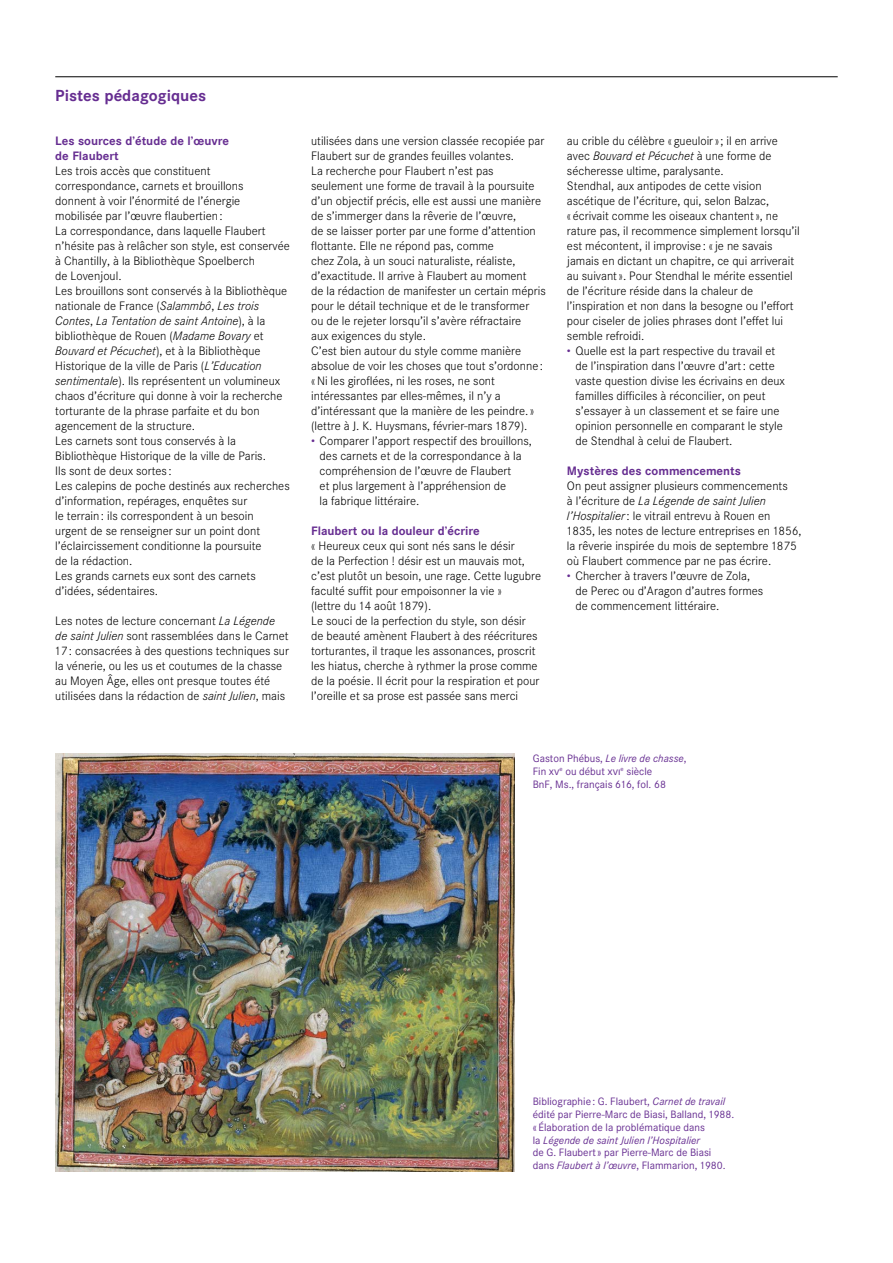
<style>
.page{position:relative;width:893px;height:1263px;background:#fff}
.page>*{position:absolute;margin:0;border:0;box-sizing:border-box;transform-origin:0 0}
.t1{font:700 15.75px "Corporate SBQ3";color:#662d91}
.t2{font:300 12px/15px "Corporate SBQ3";color:#000}
.t3{font:700 12px/15px "Corporate SBQ3";color:#662d91}
.t4{font:10.5px/12.8px "Corporate SBQ3";color:#662d91}
.s1{font-style:italic}
.s2{color:#662d91}
.s3{font-family:"Corporate Expert SBQ4"}
</style>
<div class="page">
<hr style="left:55px;top:77px;width:783px;height:1px;background:#000">
<img style="left:55px;top:754px;width:459px;height:418px">
<h1 class="t1" style="left:55px;top:86px;width:152px">Pistes pédagogiques</h1>
<p class="t3" style="left:55px;top:134px;width:175px">Les sources d’étude de l’œuvre de Flaubert</p>
<p class="t2" style="left:55px;top:164px;width:236px">Les trois accès que constituent correspondance, carnets et brouillons<br>donnent à voir l’énormité de l’énergie mobilisée par l’œuvre flaubertien:<br>La correspondance, dans laquelle Flaubert n’hésite pas à relâcher son style, est conservée à Chantilly, à la Bibliothèque Spoelberch<br>de Lovenjoul.<br>Les brouillons sont conservés à la Bibliothèque nationale de France (<span class="s1">Salammbô</span>, <span class="s1">Les trois Contes</span>, <span class="s1">La Tentation de saint Antoine</span>), à la bibliothèque de Rouen (<span class="s1">Madame Bovary</span> et <span class="s1">Bouvard et Pécuchet</span>), et à la Bibliothèque Historique de la ville de Paris (<span class="s1">L’Education sentimentale</span>). Ils représentent un volumineux chaos d’écriture qui donne à voir la recherche torturante de la phrase parfaite et du bon agencement de la structure.<br>Les carnets sont tous conservés à la Bibliothèque Historique de la ville de Paris.<br>Ils sont de deux sortes :<br>Les calepins de poche destinés aux recherches d’information, repérages, enquêtes sur<br>le terrain: ils correspondent à un besoin<br>urgent de se renseigner sur un point dont l’éclaircissement conditionne la poursuite<br>de la rédaction.<br>Les grands carnets eux sont des carnets d’idées, sédentaires.</p>
<p class="t2" style="left:55px;top:614px;width:235px">Les notes de lecture concernant <span class="s1">La Légende de saint Julien</span> sont rassemblées dans le Carnet 17: consacrées à des questions techniques sur la vénerie, ou les us et coutumes de la chasse au Moyen Âge, elles ont presque toutes été utilisées dans la rédaction de <span class="s1">saint Julien</span>, mais</p>
<p class="t2" style="left:311px;top:133px;width:236px">utilisées dans une version classée recopiée par Flaubert sur de grandes feuilles volantes.<br>La recherche pour Flaubert n’est pas seulement une forme de travail à la poursuite d’un objectif précis, elle est aussi une manière de s’immerger dans la rêverie de l’œuvre,<br>de se laisser porter par une forme d’attention flottante. Elle ne répond pas, comme<br>chez Zola, à un souci naturaliste, réaliste, d’exactitude. Il arrive à Flaubert au moment<br>de la rédaction de manifester un certain mépris pour le détail technique et de le transformer<br>ou de le rejeter lorsqu’il s’avère réfractaire<br>aux exigences du style.<br>C’est bien autour du style comme manière absolue de voir les choses que tout s’ordonne: «Ni les giroflées, ni les roses, ne sont intéressantes par elles-mêmes, il n’y a d’intéressant que la manière de les peindre.» (lettre à J. K. Huysmans, février-mars 1879).</p>
<p class="t2" style="left:320px;top:433px;width:214px;text-indent:-9px"><span class="s2">•</span> Comparer l’apport respectif des brouillons, des carnets et de la correspondance à la compréhension de l’œuvre de Flaubert<br>et plus largement à l’appréhension de<br>la fabrique littéraire.</p>
<p class="t3" style="left:311px;top:524px;width:170px">Flaubert ou la douleur d’écrire</p>
<p class="t2" style="left:311px;top:538px;width:232px">« Heureux ceux qui sont nés sans le désir<br>de la Perfection ! désir est un mauvais mot, c’est plutôt un besoin, une rage. Cette lugubre faculté suffit pour empoisonner la vie »<br>(lettre du 14 août 1879).<br>Le souci de la perfection du style, son désir<br>de beauté amènent Flaubert à des réécritures torturantes, il traque les assonances, proscrit les hiatus, cherche à rythmer la prose comme de la poésie. Il écrit pour la respiration et pour l’oreille et sa prose est passée sans merci</p>
<p class="t2" style="left:567px;top:133px;width:234px">au crible du célèbre « gueuloir»; il en arrive avec <span class="s1">Bouvard et Pécuchet</span> à une forme de sécheresse ultime, paralysante.<br>Stendhal, aux antipodes de cette vision ascétique de l’écriture, qui, selon Balzac, «écrivait comme les oiseaux chantent», ne rature pas, il recommence simplement lorsqu’il est mécontent, il improvise: «je ne savais jamais en dictant un chapitre, ce qui arriverait au suivant». Pour Stendhal le mérite essentiel de l’écriture réside dans la chaleur de l’inspiration et non dans la besogne ou l’effort pour ciseler de jolies phrases dont l’effet lui semble refroidi.</p>
<p class="t2" style="left:575px;top:343px;width:211px;text-indent:-9px"><span class="s2">•</span> Quelle est la part respective du travail et de l’inspiration dans l’œuvre d’art: cette vaste question divise les écrivains en deux familles difficiles à réconcilier, on peut s’essayer à un classement et se faire une opinion personnelle en comparant le style de Stendhal à celui de Flaubert.</p>
<p class="t3" style="left:567px;top:464px;width:175px">Mystères des commencements</p>
<p class="t2" style="left:567px;top:478px;width:236px">On peut assigner plusieurs commencements<br>à l’écriture de <span class="s1">La Légende de saint Julien l’Hospitalier</span>: le vitrail entrevu à Rouen en 1835, les notes de lecture entreprises en 1856, la rêverie inspirée du mois de septembre 1875 où Flaubert commence par ne pas écrire.</p>
<p class="t2" style="left:575px;top:568px;width:189px;text-indent:-9px"><span class="s2">•</span> Chercher à travers l’œuvre de Zola, de Perec ou d’Aragon d’autres formes de commencement littéraire.</p>
<p class="t4" style="left:533px;top:752px;width:155px">Gaston Phébus, <span class="s1">Le livre de chasse</span>,<br>Fin <span class="s3">xv</span><sup>e</sup> ou début <span class="s3">xvi</span><sup>e</sup> siècle<br>BnF, Ms., français 616, fol. 68</p>
<p class="t4" style="left:533px;top:1095px;width:203px">Bibliographie: G. Flaubert, <span class="s1">Carnet de travail </span>édité par Pierre-Marc de Biasi, Balland, 1988. «Élaboration de la problématique dans<br>la <span class="s1">Légende de saint Julien l’Hospitalier<br></span>de G. Flaubert » par Pierre-Marc de Biasi dans <span class="s1">Flaubert à l’œuvre</span>, Flammarion, 1980.</p>
</div>
